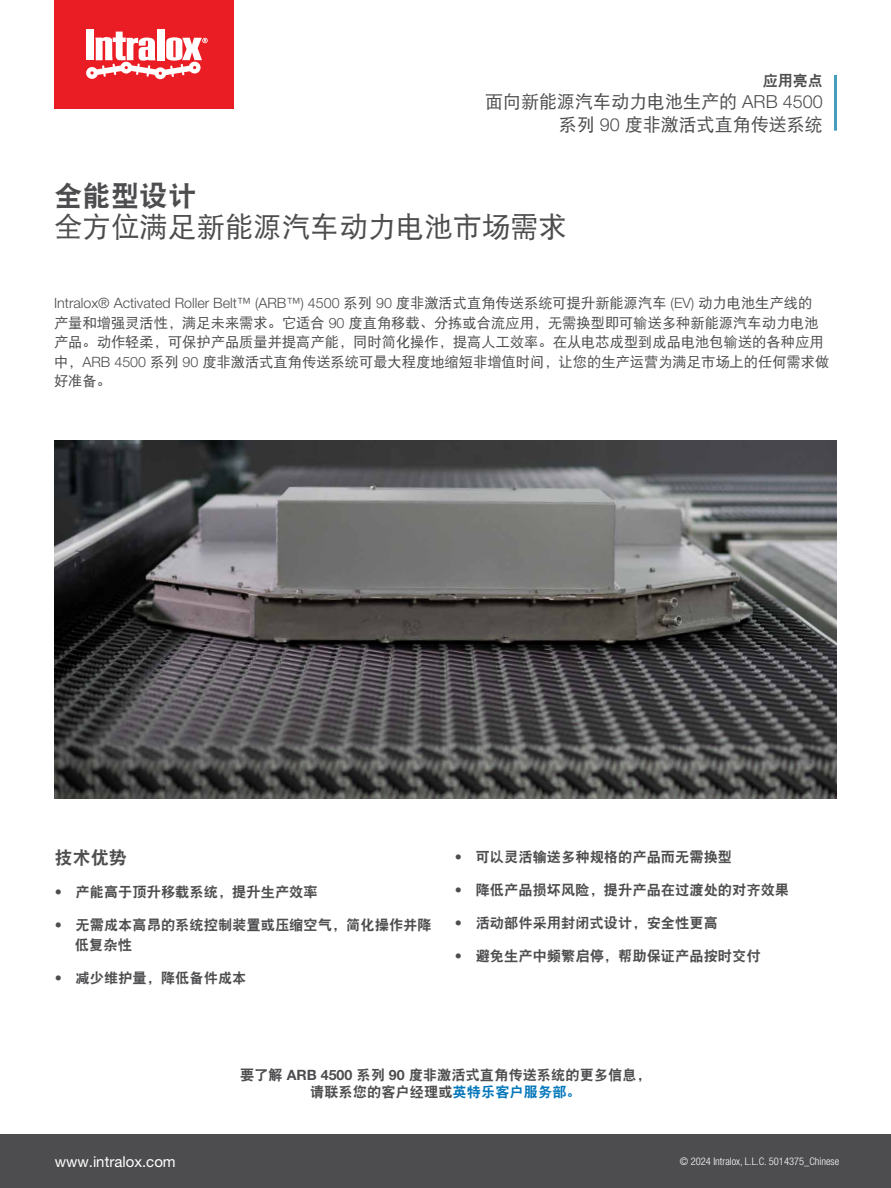
<style>
.page{position:relative;width:891px;height:1188px;background:#fff}
.page>*{position:absolute;margin:0;border:0;box-sizing:border-box;transform-origin:0 0}
.t1{font:28.5px "DFP Hei W5";color:#4d4d4f}
.t2{font:28.5px "DFP Hei W9";color:#4d4d4f}
.t3{font:18px/22.5px "DFP Hei W5";color:#4d4d4f;text-align:right}
.t4{font:18px "DFP Hei W9";color:#4d4d4f}
.t5{font:15px "Helvetica Neue LT Pro";color:#fff}
.t6{font:15px "DFP Hei W9";color:#4d4d4f}
.t7{font:14.25px/19.5px "DFP Hei W9";color:#4d4d4f}
.t8{font:14.25px/19.5px "DFP Hei W5";color:#4d4d4f}
.t9{font:300 14.25px "Helvetica Neue LT Pro";color:#4d4d4f}
.t10{font:300 condensed 10.5px "Helvetica Neue LT Pro";color:#fff}
.s1{font-family:"Helvetica Neue LT Pro";font-weight:300}
.s2{font-family:"DFP Hei W5";font-weight:400}
.s3{font-family:"Helvetica Neue LT Pro";font-weight:700}
.s4{color:#0377ba}
</style>
<div class="page">
<div style="left:54px;top:0;width:179px;height:108px;background:#ea1c24"></div>
<div style="left:86px;top:29px;width:7px;height:7px;background:#fff"></div>
<div style="left:157px;top:29px;width:7px;height:31px;background:#fff"></div>
<svg style="left:86px;top:32px;width:122px;height:47px"></svg>
<div style="left:0;top:1134px;width:891px;height:54px;background:#4d4d4f"></div>
<hr style="left:834px;top:75px;width:3px;height:56px;background:#479ebc">
<img style="left:55px;top:441px;width:782px;height:357px">
<p class="t6" style="left:763px;top:72px;width:62px">应用亮点</p>
<p class="t3" style="left:485px;top:90px;width:339px">面向新能源汽车动力电池生产的 <span class="s1">ARB 4500</span>系列 <span class="s1">90</span> 度非激活式直角传送系统</p>
<h1 class="t2" style="left:54px;top:180px;width:144px">全能型设计</h1>
<h1 class="t1" style="left:54px;top:212px;width:514px">全方位满足新能源汽车动力电池市场需求</h1>
<p class="t9" style="left:54px;top:295px;width:760px">Intralox® Activated Roller Belt™ (ARB™) 4500 <span class="s2">系列</span> 90 <span class="s2">度非激活式直角传送系统可提升新能源汽车</span> (EV) <span class="s2">动力电池生产线的</span></p>
<p class="t8" style="left:54px;top:313px;width:777px">产量和增强灵活性，满足未来需求。它适合 <span class="s1">90</span> 度直角移载、分拣或合流应用，无需换型即可输送多种新能源汽车动力电池产品。动作轻柔，可保护产品质量并提高产能，同时简化操作，提高人工效率。在从电芯成型到成品电池包输送的各种应用中，<span class="s1">ARB 4500</span> 系列 <span class="s1">90</span> 度非激活式直角传送系统可最大程度地缩短非增值时间，让您的生产运营为满足市场上的任何需求做好准备。</p>
<p class="t4" style="left:55px;top:848px;width:73px">技术优势</p>
<p class="t7" style="left:55px;top:882px;width:265px"><span class="s3">•</span> 产能高于顶升移载系统，提升生产效率</p>
<p class="t7" style="left:75px;top:915px;width:358px;text-indent:-20px"><span class="s3">•</span> 无需成本高昂的系统控制装置或压缩空气，简化操作并降低复杂性</p>
<p class="t7" style="left:55px;top:968px;width:193px"><span class="s3">•</span> 减少维护量，降低备件成本</p>
<p class="t7" style="left:455px;top:847px;width:279px"><span class="s3">•</span> 可以灵活输送多种规格的产品而无需换型</p>
<p class="t7" style="left:455px;top:880px;width:336px"><span class="s3">•</span> 降低产品损坏风险，提升产品在过渡处的对齐效果</p>
<p class="t7" style="left:455px;top:913px;width:265px"><span class="s3">•</span> 活动部件采用封闭式设计，安全性更高</p>
<p class="t7" style="left:455px;top:946px;width:307px"><span class="s3">•</span> 避免生产中频繁启停，帮助保证产品按时交付</p>
<p class="t5" style="left:55px;top:1152px;width:123px">www.intralox.com</p>
<p class="t7" style="left:240px;top:1066px;width:412px;line-height:17.2px;text-align:center">要了解 <span class="s3">ARB 4500</span> 系列 <span class="s3">90</span> 度非激活式直角传送系统的更多信息，请联系您的客户经理或<span class="s4">英特乐客户服务部。</span></p>
<p class="t10" style="left:680px;top:1155px;width:161px">© 2024 Intralox, L.L.C. 5014375_Chinese</p>
</div>
